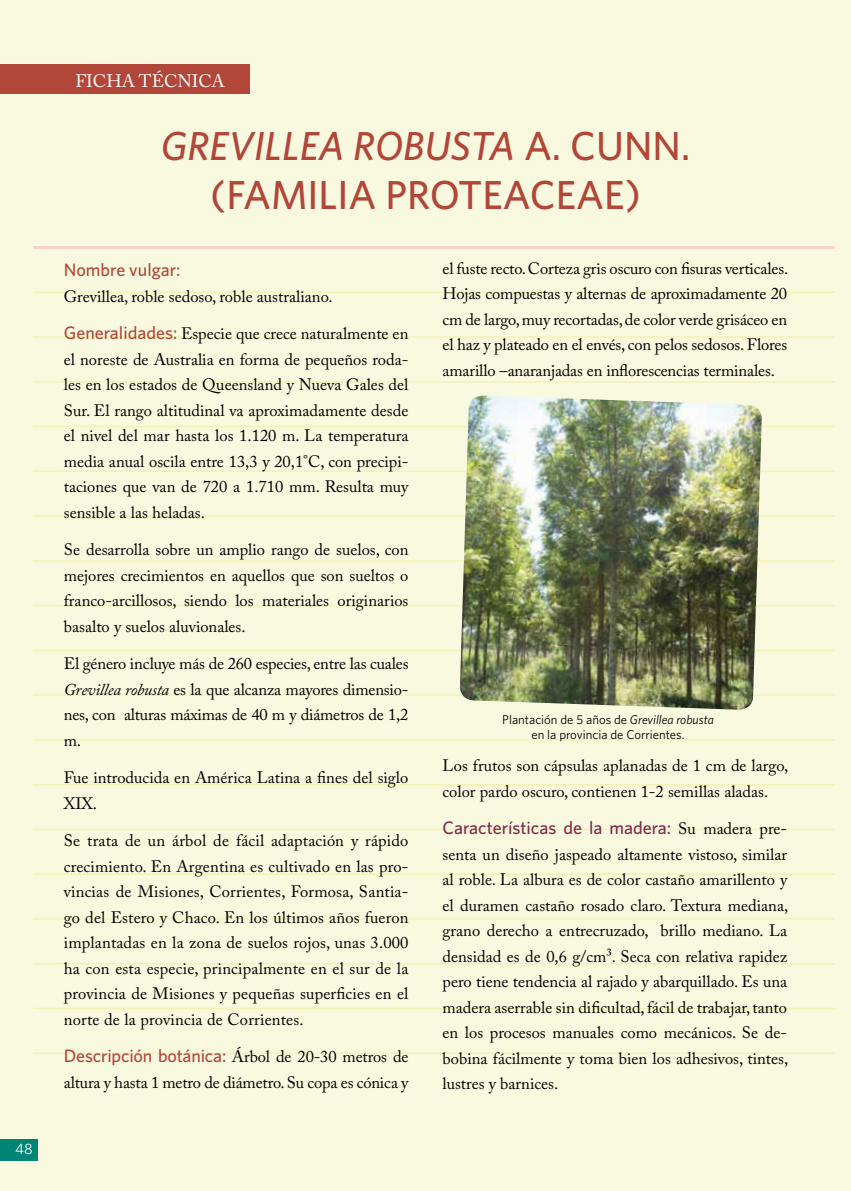
<style>
.page{position:relative;width:851px;height:1191px;background:#fff}
.page>*{position:absolute;margin:0;border:0;box-sizing:border-box;transform-origin:0 0}
.t1{font:500 40.5px/48.6px "Whitney";color:#b14639;text-align:center}
.t2{font:500 18px "Whitney";letter-spacing:-.01em;color:#b14639}
.t3{font:500 18px "Whitney";color:#7f284f}
.t4{font:18px "Adobe Caslon Pro";color:#fff}
.t5{font:16.5px/25.5px "Adobe Caslon Pro";color:#000;text-align:justify}
.t6{font:15px "Whitney";color:#fff}
.t7{font:12.75px/15px "Whitney";color:#000;text-align:center}
.s1{font-style:italic}
.s2{font-family:"Whitney";font-weight:500;font-size:18px;color:#b14639}
.s3{font-family:"Adobe Caslon Pro";font-weight:400;font-size:16.5px;color:#000}
</style>
<div class="page">
<div style="left:0;top:0;width:850px;height:1191px;background:#f9f9df"></div>
<hr style="left:33px;top:246px;width:801px;height:3px;background:#f5d4c8">
<hr style="left:33px;top:291px;width:801px;height:2px;background:#f4f3b6">
<hr style="left:33px;top:336px;width:801px;height:2px;background:#f4f3b6">
<hr style="left:33px;top:381px;width:801px;height:1px;background:#f4f3b6">
<hr style="left:33px;top:426px;width:801px;height:1px;background:#f4f3b6">
<hr style="left:33px;top:470px;width:801px;height:2px;background:#f4f3b6">
<hr style="left:33px;top:515px;width:801px;height:2px;background:#f4f3b6">
<hr style="left:33px;top:560px;width:801px;height:1px;background:#f4f3b6">
<hr style="left:33px;top:605px;width:801px;height:1px;background:#f4f3b6">
<hr style="left:33px;top:649px;width:801px;height:2px;background:#f4f3b6">
<hr style="left:33px;top:694px;width:801px;height:2px;background:#f4f3b6">
<hr style="left:33px;top:739px;width:801px;height:1px;background:#f4f3b6">
<hr style="left:33px;top:784px;width:801px;height:1px;background:#f4f3b6">
<hr style="left:33px;top:828px;width:801px;height:2px;background:#f4f3b6">
<hr style="left:33px;top:873px;width:801px;height:2px;background:#f4f3b6">
<hr style="left:33px;top:918px;width:801px;height:1px;background:#f4f3b6">
<hr style="left:33px;top:963px;width:801px;height:1px;background:#f4f3b6">
<hr style="left:33px;top:1007px;width:801px;height:2px;background:#f4f3b6">
<hr style="left:33px;top:1052px;width:801px;height:2px;background:#f4f3b6">
<div style="left:0;top:1138px;width:37px;height:22px;background:#008473"></div>
<div style="left:0;top:65px;width:249px;height:29px;background:#b14639"></div>
<img style="left:459px;top:395px;width:303px;height:315px">
<p class="t6" style="left:15px;top:1139px;width:19px">48</p>
<p class="t4" style="left:75px;top:70px;width:151px">FICHA TÉCNICA</p>
<h1 class="t1" style="left:161px;top:120px;width:531px"><span class="s1">GREVILLEA ROBUSTA</span> A. CUNN. (FAMILIA PROTEACEAE)</h1>
<p class="t2" style="left:64px;top:259px;width:118px">Nombre vulgar:</p>
<p class="t5" style="left:64px;top:283px;width:270px">Grevillea, roble sedoso, roble australiano.</p>
<p class="t5" style="left:64px;top:320px;width:346px"><span class="s2">Generalidades:</span> Especie que crece naturalmente en el noreste de Australia en forma de pequeños roda&shy;les en los estados de Queensland y Nueva Gales del Sur. El rango altitudinal va aproximadamente desde el nivel del mar hasta los 1.120 m. La temperatura media anual oscila entre 13,3 y 20,1°C, con precipi&shy;taciones que van de 720 a 1.710 mm. Resulta muy sensible a las heladas.</p>
<p class="t5" style="left:64px;top:536px;width:346px">Se desarrolla sobre un amplio rango de suelos, con mejores crecimientos en aquellos que son sueltos o franco-arcillosos, siendo los materiales originarios basalto y suelos aluvionales.</p>
<p class="t5" style="left:64px;top:650px;width:346px">El género incluye más de 260 especies, entre las cuales <span class="s1">Grevillea robusta</span> es la que alcanza mayores dimensio&shy;nes, con alturas máximas de 40 m y diámetros de 1,2 m.</p>
<p class="t5" style="left:64px;top:764px;width:346px">Fue introducida en América Latina a fines del siglo<br>XIX.</p>
<p class="t5" style="left:64px;top:827px;width:346px">Se trata de un árbol de fácil adaptación y rápido crecimiento. En Argentina es cultivado en las pro&shy;vincias de Misiones, Corrientes, Formosa, Santia&shy;go del Estero y Chaco. En los últimos años fueron implantadas en la zona de suelos rojos, unas 3.000 ha con esta especie, principalmente en el sur de la provincia de Misiones y pequeñas superficies en el norte de la provincia de Corrientes.</p>
<p class="t2" style="left:64px;top:1045px;width:346px">Descripción botánica: <span class="s3">Árbol de 20-30 metros de</span></p>
<p class="t5" style="left:64px;top:1069px;width:346px">altura y hasta 1 metro de diámetro. Su copa es cónica y</p>
<p class="t5" style="left:442px;top:255px;width:347px">el fuste recto. Corteza gris oscuro con fisuras verticales.<br>Hojas compuestas y alternas de aproximadamente 20 cm de largo, muy recortadas, de color verde grisáceo en el haz y plateado en el envés, con pelos sedosos. Flores amarillo –anaranjadas en inflorescencias terminales.</p>
<p class="t7" style="left:502px;top:712px;width:213px">Plantación de 5 años de <span class="s1">Grevillea robusta </span>en la provincia de Corrientes.</p>
<p class="t5" style="left:442px;top:753px;width:347px">Los frutos son cápsulas aplanadas de 1 cm de largo, color pardo oscuro, contienen 1-2 semillas aladas.</p>
<p class="t3" style="left:442px;top:817px;width:346px">Características de la madera: <span class="s3">Su madera pre-</span></p>
<p class="t5" style="left:442px;top:841px;width:347px">senta un diseño jaspeado altamente vistoso, similar al roble. La albura es de color castaño amarillento y el duramen castaño rosado claro. Textura mediana, grano derecho a entrecruzado, brillo mediano. La densidad es de 0,6 g/cm³. Seca con relativa rapidez pero tiene tendencia al rajado y abarquillado. Es una madera aserrable sin dificultad, fácil de trabajar, tanto en los procesos manuales como mecánicos. Se de&shy;bobina fácilmente y toma bien los adhesivos, tintes, lustres y barnices.</p>
</div>
